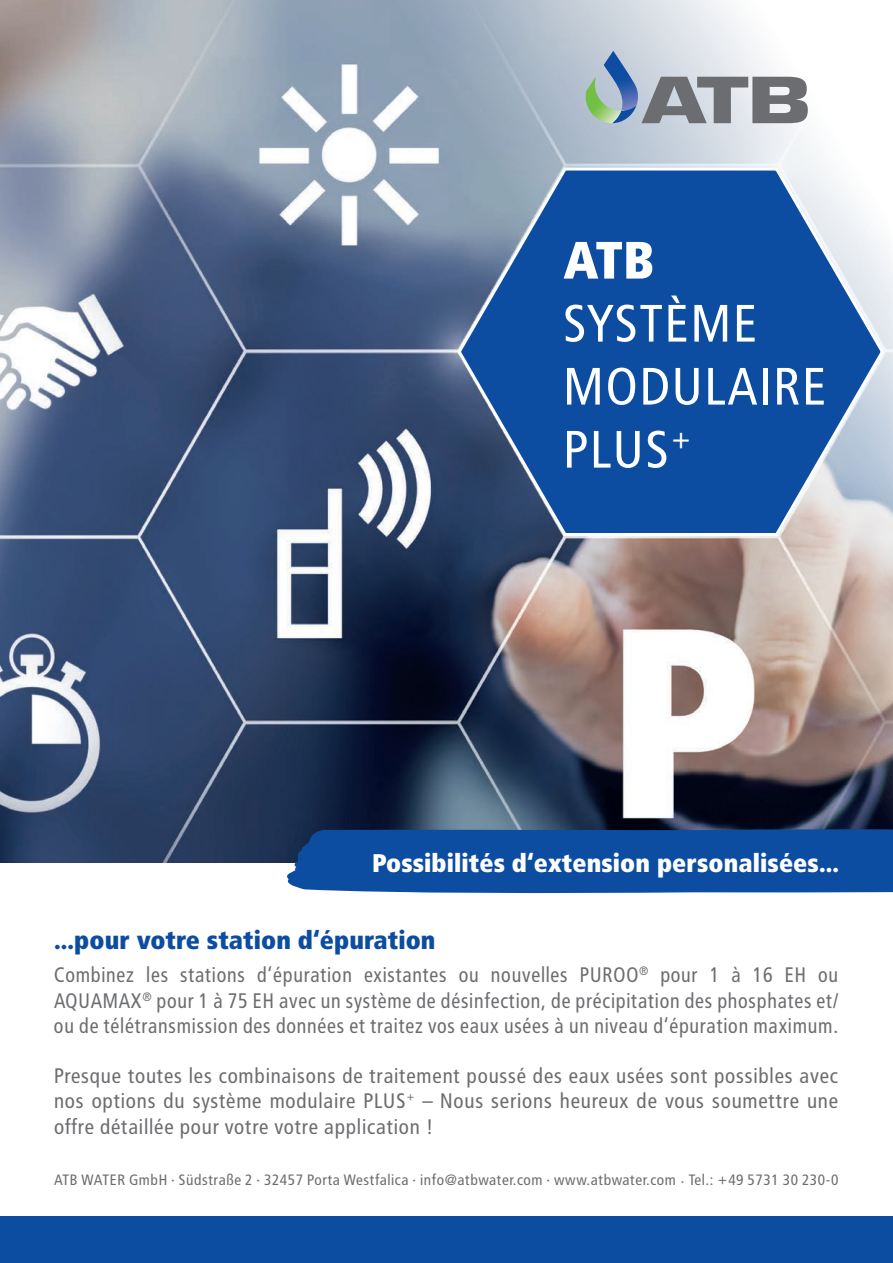
<style>
.page{position:relative;width:893px;height:1263px;background:#fff}
.page>*{position:absolute;margin:0;border:0;box-sizing:border-box;transform-origin:0 0}
.t1{font:52.5px/63px "BVG Normal";color:#fff}
.t2{font:52.5px "BVG Fett";color:#fff}
.t3{font:25.5px "BVG Fett";color:#fff}
.t4{font:25.5px "BVG Fett";color:#0d4da1}
.t5{font:21px/25.2px "BVG Normal";color:#6c6d70;text-align:justify;scale:.95 1}
.t6{font:21px/25.2px "BVG Normal";color:#6c6d70;text-align:justify}
.t7{font:15px "BVG Normal";color:#6c6d70}
.s1{font-family:"Adobe Arabic"}
</style>
<div class="page">
<img style="left:0;top:0;width:893px;height:862px">
<div style="left:0;top:1216px;width:893px;height:47px;background:#0d4da1"></div>
<svg style="left:283px;top:829px;width:610px;height:65px;background:#1552a1"></svg>
<img style="left:604px;top:51px;width:35px;height:26px">
<img style="left:583px;top:77px;width:29px;height:46px">
<svg style="left:612px;top:77px;width:196px;height:46px;background:#8f959f"></svg>
<svg style="left:456px;top:165px;width:430px;height:372px;background:#3869aa"></svg>
<h1 class="t2" style="left:563px;top:228px;width:92px">ATB</h1>
<h1 class="t1" style="left:563px;top:292px;width:266px">SYSTÈME<br>MODULAIRE<br>PLUS<sup>+</sup></h1>
<p class="t3" style="left:372px;top:847px;width:469px">Possibilités d‘extension personalisées...</p>
<p class="t4" style="left:54px;top:924px;width:383px">...pour votre station d‘épuration</p>
<p class="t5" style="left:54px;top:963px;width:828px">Combinez les stations d‘épuration existantes ou nouvelles PUROO<sup>®</sup> pour 1 à 16 EH ou AQUAMAX<sup>®</sup> pour 1 à 75 EH avec un système de désinfection, de précipitation des phosphates et/ ou de télétransmission des données et traitez vos eaux usées à un niveau d‘épuration maximum.</p>
<p class="t6" style="left:54px;top:1063px;width:786px">Presque toutes les combinaisons de traitement poussé des eaux usées sont possibles avec nos options du système modulaire PLUS<sup>+</sup> – Nous serions heureux de vous soumettre une offre détaillée pour votre votre application !</p>
<p class="t7" style="left:54px;top:1171px;width:786px">ATB WATER GmbH · Südstraße 2 · 32457 Porta Westfalica · info@atbwater.com · www.atbwater.com <span class="s1">٠</span> Tel.: +49 5731 30 230-0</p>
</div>
